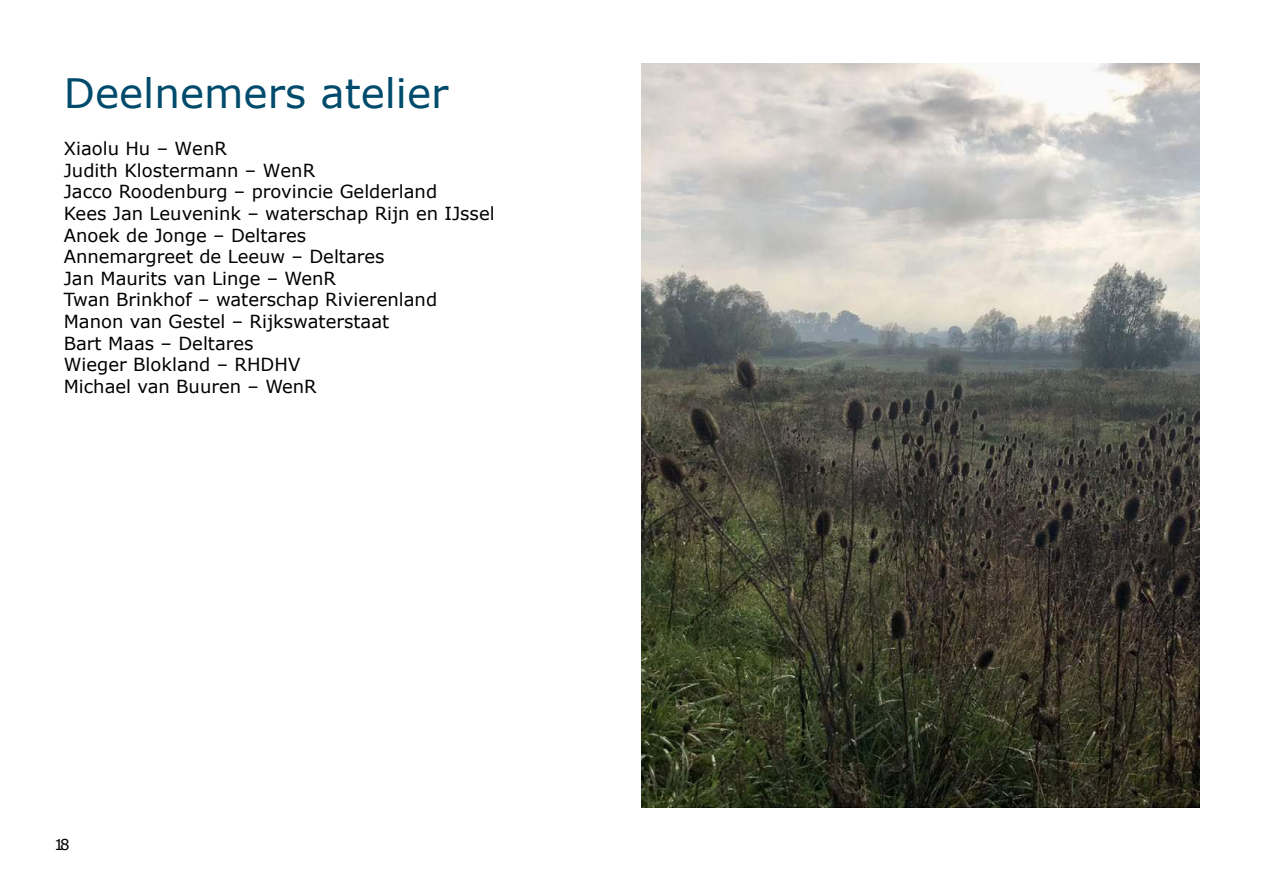
<style>
.page{position:relative;width:1263px;height:893px;background:#fff}
.page>*{position:absolute;margin:0;border:0;box-sizing:border-box;transform-origin:0 0}
.t1{font:40.5px "Verdana";color:#004b6c}
.t2{font:18px/21.6px "Verdana";color:#000}
.t3{font:15px "Verdana";color:#000}
</style>
<div class="page">
<img style="left:641px;top:64px;width:558px;height:744px">
<h1 class="t1" style="left:64px;top:75px;width:386px">Deelnemers atelier</h1>
<p class="t2" style="left:64px;top:139px;width:432px">Xiaolu Hu – WenR<br>Judith Klostermann – WenR<br>Jacco Roodenburg – provincie Gelderland<br>Kees Jan Leuvenink – waterschap Rijn en IJssel<br>Anoek de Jonge – Deltares<br>Annemargreet de Leeuw – Deltares<br>Jan Maurits van Linge – WenR<br>Twan Brinkhof – waterschap Rivierenland<br>Manon van Gestel – Rijkswaterstaat<br>Bart Maas – Deltares<br>Wieger Blokland – RHDHV<br>Michael van Buuren – WenR</p>
<p class="t3" style="left:54px;top:838px;width:17px">18</p>
</div>
